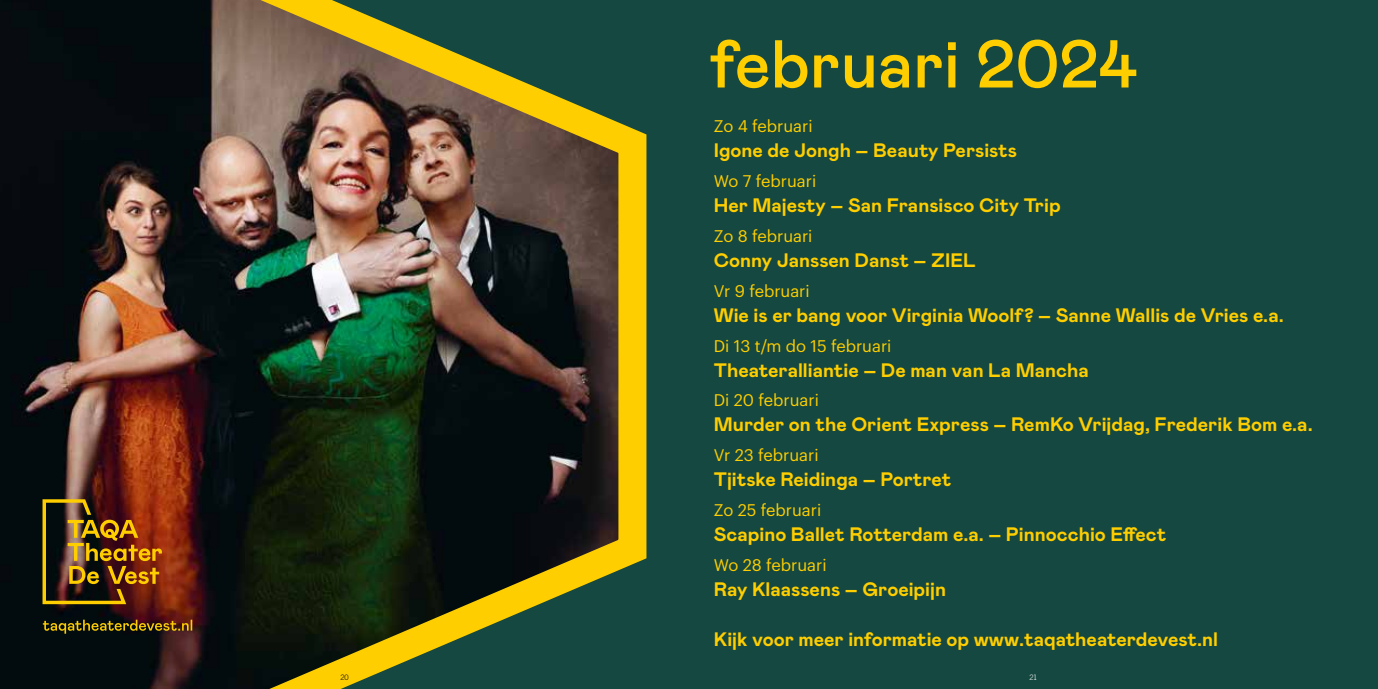
<style>
.page{position:relative;width:1378px;height:689px;background:#fff}
.page>*{position:absolute;margin:0;border:0;box-sizing:border-box;transform-origin:0 0}
.t1{font:500 67.5px "Mabry Pro";color:#ffce00}
.t2{font:700 19.5px "Mabry Pro";color:#ffce00}
.t3{font:16.5px "Graphik";color:#ffce00}
.t4{font:300 7.5px "Trade Gothic LT Std";color:#000}
.t5{font:300 7.5px "Trade Gothic LT Std";color:#fff}
</style>
<div class="page">
<div style="left:0;top:0;width:689px;height:689px;background:#154840"></div>
<img style="left:0;top:0;width:647px;height:689px">
<svg style="left:43px;top:620px;width:149px;height:14px;background:#53400c"></svg>
<img style="left:43px;top:499px;width:119px;height:105px">
<div style="left:689px;top:0;width:689px;height:689px;background:#154840"></div>
<h1 class="t1" style="left:710px;top:16px;width:429px">februari 2024</h1>
<p class="t3" style="left:714px;top:114px;width:100px">Zo 4 februari</p>
<p class="t2" style="left:714px;top:137px;width:305px">Igone de Jongh – Beauty Persists</p>
<p class="t3" style="left:714px;top:169px;width:104px">Wo 7 februari</p>
<p class="t2" style="left:714px;top:191px;width:348px">Her Majesty – San Fransisco City Trip</p>
<p class="t3" style="left:714px;top:223px;width:100px">Zo 8 februari</p>
<p class="t2" style="left:714px;top:246px;width:263px">Conny Janssen Danst – ZIEL</p>
<p class="t3" style="left:714px;top:278px;width:97px">Vr 9 februari</p>
<p class="t2" style="left:714px;top:301px;width:571px">Wie is er bang voor Virginia Woolf? – Sanne Wallis de Vries e.a.</p>
<p class="t3" style="left:714px;top:333px;width:179px">Di 13 t/m do 15 februari</p>
<p class="t2" style="left:714px;top:356px;width:376px">Theateralliantie – De man van La Mancha</p>
<p class="t3" style="left:714px;top:388px;width:107px">Di 20 februari</p>
<p class="t2" style="left:714px;top:411px;width:600px">Murder on the Orient Express – RemKo Vrijdag, Frederik Bom e.a.</p>
<p class="t3" style="left:714px;top:443px;width:106px">Vr 23 februari</p>
<p class="t2" style="left:714px;top:465px;width:239px">Tjitske Reidinga – Portret</p>
<p class="t3" style="left:714px;top:497px;width:109px">Zo 25 februari</p>
<p class="t2" style="left:714px;top:520px;width:454px">Scapino Ballet Rotterdam e.a. – Pinnocchio Effect</p>
<p class="t3" style="left:714px;top:552px;width:114px">Wo 28 februari</p>
<p class="t2" style="left:714px;top:575px;width:234px">Ray Klaassens – Groeipijn</p>
<p class="t2" style="left:714px;top:625px;width:506px">Kijk voor meer informatie op www.taqatheaterdevest.nl</p>
<p class="t2" style="left:1123px;top:520px;width:10px">f</p>
<p class="t4" style="left:340px;top:672px;width:10px">20</p>
<p class="t5" style="left:1029px;top:672px;width:9px">21</p>
</div>
